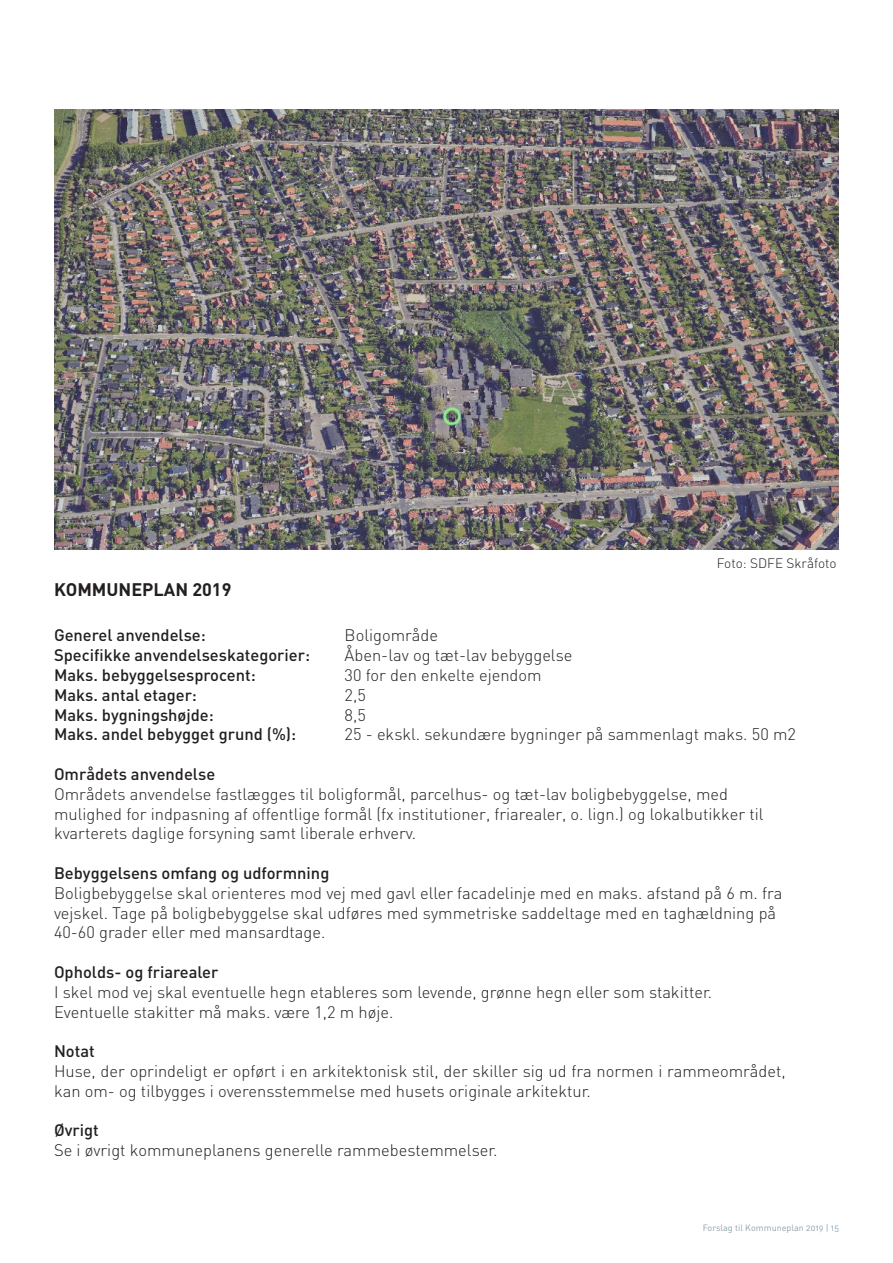
<style>
.page{position:relative;width:893px;height:1263px;background:#fff}
.page>*{position:absolute;margin:0;border:0;box-sizing:border-box;transform-origin:0 0}
.t1{font:700 18px "DIN";color:#231f20}
.t2{font:300 16.5px/19.8px "DIN";color:#231f20}
.t3{font:500 16.5px "DIN";color:#231f20}
.t4{font:300 13.5px "DIN";color:#231f20}
.t5{font:9px "DIN Regular Alternate";color:#8ea1ac}
</style>
<div class="page">
<img style="left:54px;top:109px;width:785px;height:440px">
<p class="t1" style="left:54px;top:578px;width:179px">KOMMUNEPLAN 2019</p>
<p class="t4" style="left:717px;top:554px;width:121px">Foto: SDFE Skråfoto</p>
<p class="t2" style="left:345px;top:625px;width:95px">Boligområde</p>
<p class="t2" style="left:345px;top:645px;width:229px">Åben-lav og tæt-lav bebyggelse</p>
<p class="t2" style="left:345px;top:665px;width:199px">30 for den enkelte ejendom</p>
<p class="t2" style="left:345px;top:684px;width:23px">2,5</p>
<p class="t2" style="left:345px;top:704px;width:23px">8,5</p>
<p class="t2" style="left:345px;top:724px;width:453px">25 - ekskl. sekundære bygninger på sammenlagt maks. 50 m2</p>
<p class="t3" style="left:54px;top:624px;width:153px">Generel anvendelse:</p>
<p class="t3" style="left:54px;top:644px;width:257px">Specifikke anvendelseskategorier:</p>
<p class="t3" style="left:54px;top:664px;width:203px">Maks. bebyggelsesprocent:</p>
<p class="t3" style="left:54px;top:684px;width:144px">Maks. antal etager:</p>
<p class="t3" style="left:54px;top:704px;width:161px">Maks. bygningshøjde:</p>
<p class="t3" style="left:54px;top:723px;width:244px">Maks. andel bebygget grund (%):</p>
<p class="t3" style="left:54px;top:763px;width:163px">Områdets anvendelse</p>
<p class="t2" style="left:54px;top:783px;width:711px">Områdets anvendelse fastlægges til boligformål, parcelhus- og tæt-lav boligbebyggelse, med mulighed for indpasning af offentlige formål (fx institutioner, friarealer, o. lign.) og lokalbutikker til kvarterets daglige forsyning samt liberale erhverv.</p>
<p class="t3" style="left:54px;top:862px;width:277px">Bebyggelsens omfang og udformning</p>
<p class="t2" style="left:54px;top:882px;width:730px">Boligbebyggelse skal orienteres mod vej med gavl eller facadelinje med en maks. afstand på 6 m. fra vejskel. Tage på boligbebyggelse skal udføres med symmetriske saddeltage med en taghældning på<br>40-60 grader eller med mansardtage.</p>
<p class="t3" style="left:54px;top:961px;width:166px">Opholds- og friarealer</p>
<p class="t2" style="left:54px;top:981px;width:660px">I skel mod vej skal eventuelle hegn etableres som levende, grønne hegn eller som stakitter.<br>Eventuelle stakitter må maks. være 1,2 m høje.</p>
<p class="t3" style="left:54px;top:1040px;width:42px">Notat</p>
<p class="t2" style="left:54px;top:1061px;width:733px">Huse, der oprindeligt er opført i en arkitektonisk stil, der skiller sig ud fra normen i rammeområdet, kan om- og tilbygges i overensstemmelse med husets originale arkitektur.</p>
<p class="t3" style="left:54px;top:1119px;width:46px">Øvrigt</p>
<p class="t2" style="left:54px;top:1140px;width:445px">Se i øvrigt kommuneplanens generelle rammebestemmelser.</p>
<p class="t5" style="left:703px;top:1222px;width:138px">Forslag til Kommuneplan 2019 | 15</p>
</div>
